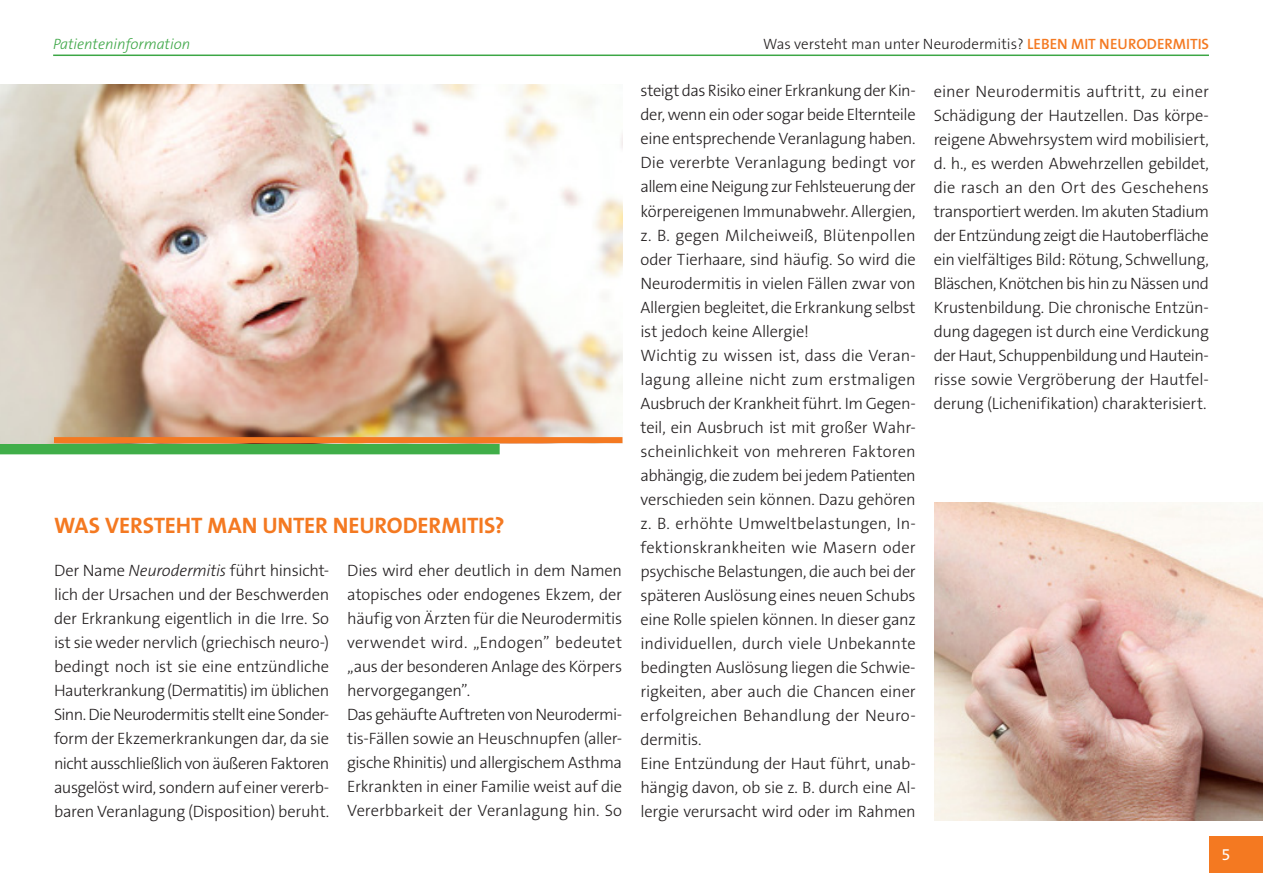
<style>
.page{position:relative;width:1263px;height:893px;background:#fff}
.page>*{position:absolute;margin:0;border:0;box-sizing:border-box;transform-origin:0 0}
.t1{font:700 22.5px "The Sans B7";letter-spacing:-.005em;color:#f47921}
.t2{font:300 16.5px/24px "The Sans B3";letter-spacing:-.015em;color:#231f20}
.t3{font:16.5px "The Sans B5 Plain";color:#fff}
.t4{font:300 15px "The Sans B3";color:#231f20}
.t5{font:italic 300 15px "The Sans B3";color:#3ca645}
.s1{font-family:"The Sans B6";font-weight:600;color:#f47921}
.s2{font-style:italic}
</style>
<div class="page">
<div style="left:1210px;top:836px;width:53px;height:37px;background:#f47921"></div>
<hr style="left:53px;top:55px;width:1156px;height:1px;background:#3ca645">
<div style="left:0;top:442px;width:500px;height:12px;background:#40ae49"></div>
<img style="left:0;top:84px;width:622px;height:359px">
<div style="left:54px;top:437px;width:568px;height:6px;background:#f47921"></div>
<img style="left:934px;top:503px;width:329px;height:318px">
<p class="t5" style="left:53px;top:36px;width:139px">Patienteninformation</p>
<p class="t4" style="left:763px;top:36px;width:447px">Was versteht man unter Neurodermitis? <span class="s1">LEBEN MIT NEURODERMITIS</span></p>
<h1 class="t1" style="left:54px;top:513px;width:452px">WAS VERSTEHT MAN UNTER NEURODERMITIS?</h1>
<p class="t2" style="left:347px;top:559px;width:276px">Dies wird eher deutlich in dem Namen atopisches oder endogenes Ekzem, der häufig von Ärzten für die Neurodermitis verwendet wird. „Endogen” bedeutet „aus der besonderen Anlage des Körpers hervorgegangen”.<br>Das gehäufte Auftreten von Neurodermi&shy;tis-Fällen sowie an Heuschnupfen (aller&shy;gische Rhinitis) und allergischem Asthma Erkrankten in einer Familie weist auf die Vererbbarkeit der Veranlagung hin. So</p>
<p class="t2" style="left:54px;top:559px;width:277px;text-align:justify">Der Name <span class="s2">Neurodermitis</span> führt hinsicht&shy;lich der Ursachen und der Beschwerden der Erkrankung eigentlich in die Irre. So ist sie weder nervlich (griechisch neuro-) bedingt noch ist sie eine entzündliche Hauterkrankung (Dermatitis) im üblichen Sinn. Die Neurodermitis stellt eine Sonder&shy;form der Ekzemerkrankungen dar, da sie nicht ausschließlich von äußeren Faktoren ausgelöst wird, sondern auf einer vererb&shy;baren Veranlagung (Disposition) beruht.</p>
<p class="t2" style="left:640px;top:79px;width:277px">steigt das Risiko einer Erkrankung der Kin&shy;der, wenn ein oder sogar beide Elternteile eine entsprechende Veranlagung haben.<br>Die vererbte Veranlagung bedingt vor allem eine Neigung zur Fehlsteuerung der körpereigenen Immunabwehr. Allergien, z. B. gegen Milcheiweiß, Blütenpollen oder Tierhaare, sind häufig. So wird die Neurodermitis in vielen Fällen zwar von Allergien begleitet, die Erkrankung selbst ist jedoch keine Allergie!<br>Wichtig zu wissen ist, dass die Veran&shy;lagung alleine nicht zum erstmaligen Ausbruch der Krankheit führt. Im Gegen&shy;teil, ein Ausbruch ist mit großer Wahr&shy;scheinlichkeit von mehreren Faktoren abhängig, die zudem bei jedem Patienten verschieden sein können. Dazu gehören z. B. erhöhte Umweltbelastungen, In&shy;fektionskrankheiten wie Masern oder psychische Belastungen, die auch bei der späteren Auslösung eines neuen Schubs eine Rolle spielen können. In dieser ganz individuellen, durch viele Unbekannte bedingten Auslösung liegen die Schwie&shy;rigkeiten, aber auch die Chancen einer erfolgreichen Behandlung der Neuro&shy;dermitis.<br>Eine Entzündung der Haut führt, unab&shy;hängig davon, ob sie z. B. durch eine Al&shy;lergie verursacht wird oder im Rahmen</p>
<p class="t2" style="left:934px;top:80px;width:277px;text-align:justify">einer Neurodermitis auftritt, zu einer Schädigung der Hautzellen. Das körpe&shy;reigene Abwehrsystem wird mobilisiert, d. h., es werden Abwehrzellen gebildet, die rasch an den Ort des Geschehens transportiert werden. Im akuten Stadium der Entzündung zeigt die Hautoberfläche ein vielfältiges Bild: Rötung, Schwellung, Bläschen, Knötchen bis hin zu Nässen und Krustenbildung. Die chronische Entzün&shy;dung dagegen ist durch eine Verdickung der Haut, Schuppenbildung und Hautein&shy;risse sowie Vergröberung der Hautfel&shy;derung (Lichenifikation) charakterisiert.</p>
<p class="t3" style="left:1221px;top:846px;width:11px">5</p>
</div>
